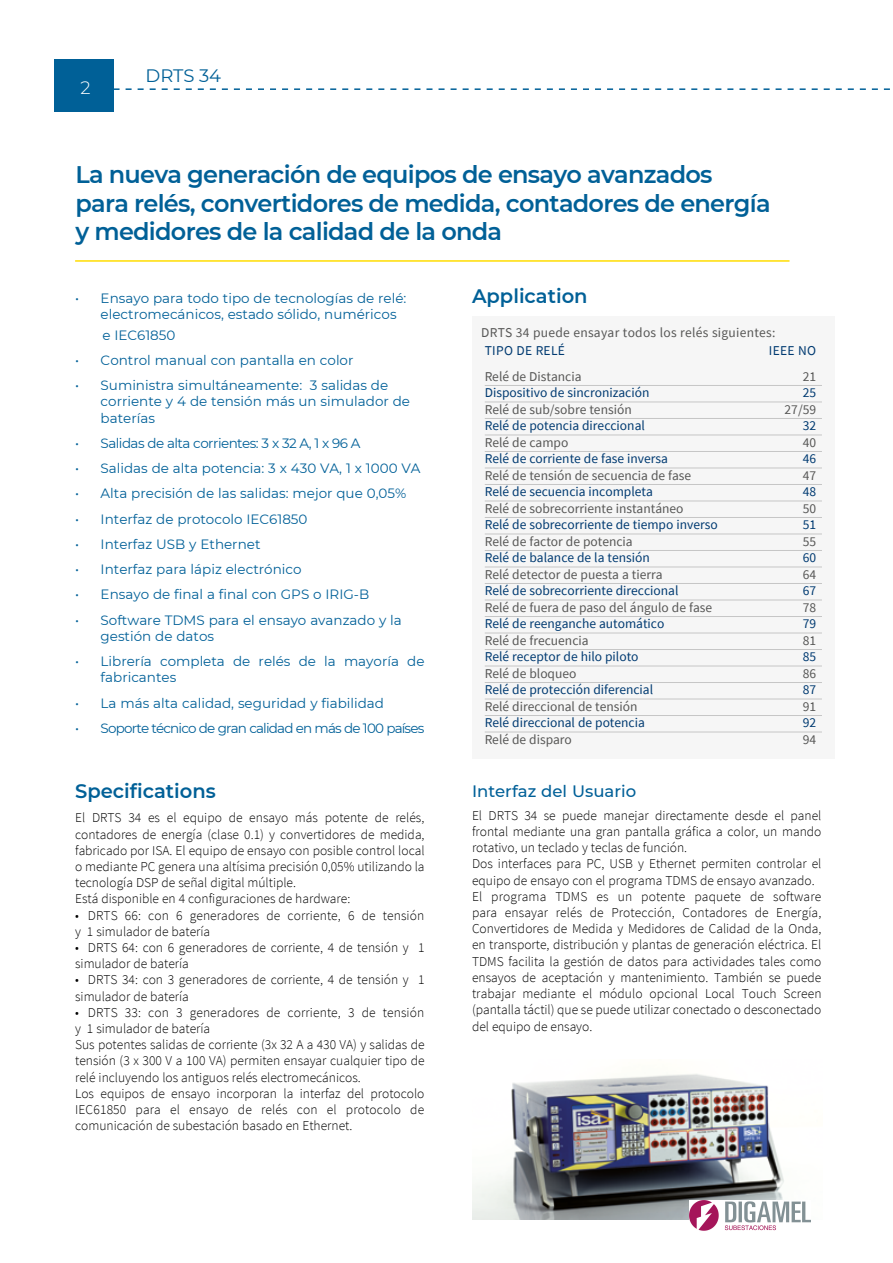
<style>
.page{position:relative;width:893px;height:1263px;background:#fff}
.page>*{position:absolute;margin:0;border:0;box-sizing:border-box;transform-origin:0 0}
.t1{font:600 24px/28.8px "Montserrat";letter-spacing:-.03em;color:#006097}
.t2{font:600 19.5px "Montserrat";color:#006097}
.t3{font:18px "Montserrat";letter-spacing:-.005em;color:#006097}
.t4{font:300 18px "Montserrat";color:#fff}
.t5{font:500 16.5px "Montserrat";color:#006098}
.t6{font:300 13.5px/16.2px "Source Sans Pro";color:#000}
.t7{font:13.5px/16.2px "Montserrat";color:#006098}
.t8{font:13.5px "Source Sans Pro";color:#003a71}
.t9{font:13.5px "Source Sans Pro";color:#575756}
.t10{font:13.5px "Montserrat";letter-spacing:-.06em;color:#006098}
.t11{font:13.5px "Source Sans Pro";letter-spacing:.02em;color:#575756}
.t12{font:13.5px "Montserrat";letter-spacing:-.04em;color:#006098}
.t13{font:13.5px "Source Sans Pro";letter-spacing:.02em;color:#003a71}
</style>
<div class="page">
<div style="left:54px;top:59px;width:60px;height:52px;background:#006097"></div>
<svg style="left:114px;top:88px;width:776px;height:2px"></svg>
<hr style="left:75px;top:260px;width:714px;height:2px;background:#ffdc00">
<div style="left:472px;top:317px;width:363px;height:442px;background:#f6f6f6"></div>
<hr style="left:485px;top:385px;width:337px;height:1px;background:#c6c6c6">
<hr style="left:485px;top:402px;width:337px;height:1px;background:#c6c6c6">
<hr style="left:485px;top:418px;width:337px;height:1px;background:#c6c6c6">
<hr style="left:485px;top:435px;width:337px;height:1px;background:#c6c6c6">
<hr style="left:485px;top:451px;width:337px;height:1px;background:#c6c6c6">
<hr style="left:485px;top:468px;width:337px;height:1px;background:#c6c6c6">
<hr style="left:485px;top:484px;width:337px;height:1px;background:#c6c6c6">
<hr style="left:485px;top:501px;width:337px;height:1px;background:#c6c6c6">
<hr style="left:485px;top:517px;width:337px;height:1px;background:#c6c6c6">
<hr style="left:485px;top:534px;width:337px;height:1px;background:#c6c6c6">
<hr style="left:485px;top:550px;width:337px;height:1px;background:#c6c6c6">
<hr style="left:485px;top:567px;width:337px;height:1px;background:#c6c6c6">
<hr style="left:485px;top:583px;width:337px;height:1px;background:#c6c6c6">
<hr style="left:485px;top:600px;width:337px;height:1px;background:#c6c6c6">
<hr style="left:485px;top:616px;width:337px;height:1px;background:#c6c6c6">
<hr style="left:485px;top:633px;width:337px;height:1px;background:#c6c6c6">
<hr style="left:485px;top:649px;width:337px;height:1px;background:#c6c6c6">
<hr style="left:485px;top:666px;width:337px;height:1px;background:#c6c6c6">
<hr style="left:485px;top:682px;width:337px;height:1px;background:#c6c6c6">
<hr style="left:485px;top:699px;width:337px;height:1px;background:#c6c6c6">
<hr style="left:485px;top:715px;width:337px;height:1px;background:#c6c6c6">
<hr style="left:485px;top:732px;width:337px;height:1px;background:#c6c6c6">
<img style="left:473px;top:1074px;width:311px;height:145px">
<img style="left:690px;top:1201px;width:120px;height:30px">
<h3 class="t4" style="left:81px;top:75px;width:12px">2</h3>
<h3 class="t3" style="left:145px;top:63px;width:77px">DRTS 34</h3>
<h1 class="t1" style="left:75px;top:159px;width:697px">La nueva generación de equipos de ensayo avanzados para relés, convertidores de medida, contadores de energía y medidores de la calidad de la onda</h1>
<p class="t7" style="left:101px;top:290px;width:307px;text-indent:-26px">• Ensayo para todo tipo de tecnologías de relé: electromecánicos, estado sólido, numéricos</p>
<p class="t7" style="left:102px;top:326px;width:75px">e IEC61850</p>
<p class="t7" style="left:75px;top:351px;width:280px">• Control manual con pantalla en color</p>
<p class="t7" style="left:101px;top:377px;width:311px;text-indent:-26px">• Suministra simultáneamente: 3 salidas de corriente y 4 de tensión más un simulador de baterías</p>
<p class="t12" style="left:75px;top:434px;width:287px">• Salidas de alta corrientes: 3 x 32 A, 1 x 96 A</p>
<p class="t7" style="left:75px;top:460px;width:347px">• Salidas de alta potencia: 3 x 430 VA, 1 x 1000 VA</p>
<p class="t7" style="left:75px;top:485px;width:333px">• Alta precisión de las salidas: mejor que 0,05%</p>
<p class="t7" style="left:75px;top:510px;width:234px">• Interfaz de protocolo IEC61850</p>
<p class="t7" style="left:75px;top:535px;width:187px">• Interfaz USB y Ethernet</p>
<p class="t7" style="left:75px;top:561px;width:228px">• Interfaz para lápiz electrónico</p>
<p class="t7" style="left:75px;top:586px;width:296px">• Ensayo de final a final con GPS o IRIG-B</p>
<p class="t7" style="left:101px;top:611px;width:303px;text-indent:-26px">• Software TDMS para el ensayo avanzado y la gestión de datos</p>
<p class="t7" style="left:101px;top:653px;width:325px;text-indent:-26px">• Librería completa de relés de la mayoría de fabricantes</p>
<p class="t7" style="left:75px;top:694px;width:310px">• La más alta calidad, seguridad y fiabilidad</p>
<p class="t10" style="left:75px;top:719px;width:351px">• Soporte técnico de gran calidad en más de 100 países</p>
<h2 class="t2" style="left:75px;top:777px;width:142px">Specifications</h2>
<p class="t6" style="left:75px;top:810px;width:351px">El DRTS 34 es el equipo de ensayo más potente de relés, contadores de energía (clase 0.1) y convertidores de medida, fabricado por ISA. El equipo de ensayo con posible control local o mediante PC genera una altísima precisión 0,05% utilizando la tecnología DSP de señal digital múltiple.<br>Está disponible en 4 configuraciones de hardware:</p>
<p class="t6" style="left:75px;top:907px;width:351px">• DRTS 66: con 6 generadores de corriente, 6 de tensión y 1 simulador de batería</p>
<p class="t6" style="left:75px;top:939px;width:351px">• DRTS 64: con 6 generadores de corriente, 4 de tensión y 1 simulador de batería</p>
<p class="t6" style="left:75px;top:972px;width:351px">• DRTS 34: con 3 generadores de corriente, 4 de tensión y 1 simulador de batería</p>
<p class="t6" style="left:75px;top:1004px;width:351px">• DRTS 33: con 3 generadores de corriente, 3 de tensión y 1 simulador de batería<br>Sus potentes salidas de corriente (3x 32 A a 430 VA) y salidas de tensión (3 x 300 V a 100 VA) permiten ensayar cualquier tipo de relé incluyendo los antiguos relés electromecánicos.<br>Los equipos de ensayo incorporan la interfaz del protocolo IEC61850 para el ensayo de relés con el protocolo de comunicación de subestación basado en Ethernet.</p>
<h2 class="t2" style="left:472px;top:283px;width:117px">Application</h2>
<p class="t11" style="left:481px;top:324px;width:296px">DRTS 34 puede ensayar todos los relés siguientes:</p>
<p class="t13" style="left:485px;top:342px;width:82px">TIPO DE RELÉ</p>
<p class="t8" style="left:769px;top:342px;width:49px">IEEE NO</p>
<p class="t9" style="left:485px;top:368px;width:98px">Relé de Distancia</p>
<p class="t9" style="left:803px;top:368px;width:15px">21</p>
<p class="t8" style="left:485px;top:384px;width:166px">Dispositivo de sincronización</p>
<p class="t8" style="left:803px;top:384px;width:15px">25</p>
<p class="t9" style="left:485px;top:401px;width:148px">Relé de sub/sobre tensión</p>
<p class="t9" style="left:785px;top:401px;width:33px">27/59</p>
<p class="t8" style="left:485px;top:417px;width:162px">Relé de potencia direccional</p>
<p class="t8" style="left:803px;top:417px;width:15px">32</p>
<p class="t9" style="left:485px;top:434px;width:85px">Relé de campo</p>
<p class="t9" style="left:803px;top:434px;width:15px">40</p>
<p class="t8" style="left:485px;top:450px;width:185px">Relé de corriente de fase inversa</p>
<p class="t8" style="left:803px;top:450px;width:15px">46</p>
<p class="t9" style="left:485px;top:467px;width:208px">Relé de tensión de secuencia de fase</p>
<p class="t9" style="left:803px;top:467px;width:15px">47</p>
<p class="t8" style="left:485px;top:483px;width:170px">Relé de secuencia incompleta</p>
<p class="t8" style="left:803px;top:483px;width:15px">48</p>
<p class="t9" style="left:485px;top:500px;width:200px">Relé de sobrecorriente instantáneo</p>
<p class="t9" style="left:803px;top:500px;width:15px">50</p>
<p class="t8" style="left:485px;top:516px;width:235px">Relé de sobrecorriente de tiempo inverso</p>
<p class="t8" style="left:803px;top:516px;width:15px">51</p>
<p class="t9" style="left:485px;top:533px;width:149px">Relé de factor de potencia</p>
<p class="t9" style="left:803px;top:533px;width:15px">55</p>
<p class="t8" style="left:485px;top:549px;width:167px">Relé de balance de la tensión</p>
<p class="t8" style="left:803px;top:549px;width:15px">60</p>
<p class="t9" style="left:485px;top:566px;width:179px">Relé detector de puesta a tierra</p>
<p class="t9" style="left:803px;top:566px;width:15px">64</p>
<p class="t8" style="left:485px;top:582px;width:195px">Relé de sobrecorriente direccional</p>
<p class="t8" style="left:803px;top:582px;width:15px">67</p>
<p class="t9" style="left:485px;top:599px;width:229px">Relé de fuera de paso del ángulo de fase</p>
<p class="t9" style="left:803px;top:599px;width:15px">78</p>
<p class="t8" style="left:485px;top:615px;width:181px">Relé de reenganche automático</p>
<p class="t8" style="left:803px;top:615px;width:15px">79</p>
<p class="t9" style="left:485px;top:632px;width:105px">Relé de frecuencia</p>
<p class="t9" style="left:803px;top:632px;width:15px">81</p>
<p class="t8" style="left:485px;top:648px;width:155px">Relé receptor de hilo piloto</p>
<p class="t8" style="left:803px;top:648px;width:15px">85</p>
<p class="t9" style="left:485px;top:665px;width:93px">Relé de bloqueo</p>
<p class="t9" style="left:803px;top:665px;width:15px">86</p>
<p class="t8" style="left:485px;top:681px;width:170px">Relé de protección diferencial</p>
<p class="t8" style="left:803px;top:681px;width:15px">87</p>
<p class="t9" style="left:485px;top:698px;width:154px">Relé direccional de tensión</p>
<p class="t9" style="left:803px;top:698px;width:15px">91</p>
<p class="t8" style="left:485px;top:714px;width:162px">Relé direccional de potencia</p>
<p class="t8" style="left:803px;top:714px;width:15px">92</p>
<p class="t9" style="left:485px;top:731px;width:88px">Relé de disparo</p>
<p class="t9" style="left:803px;top:731px;width:15px">94</p>
<p class="t5" style="left:472px;top:780px;width:166px">Interfaz del Usuario</p>
<p class="t6" style="left:472px;top:807px;width:351px">El DRTS 34 se puede manejar directamente desde el panel frontal mediante una gran pantalla gráfica a color, un mando rotativo, un teclado y teclas de función.<br>Dos interfaces para PC, USB y Ethernet permiten controlar el equipo de ensayo con el programa TDMS de ensayo avanzado.<br>El programa TDMS es un potente paquete de software para ensayar relés de Protección, Contadores de Energía, Convertidores de Medida y Medidores de Calidad de la Onda, en transporte, distribución y plantas de generación eléctrica. El TDMS facilita la gestión de datos para actividades tales como ensayos de aceptación y mantenimiento. También se puede trabajar mediante el módulo opcional Local Touch Screen (pantalla táctil) que se puede utilizar conectado o desconectado del equipo de ensayo.</p>
</div>
